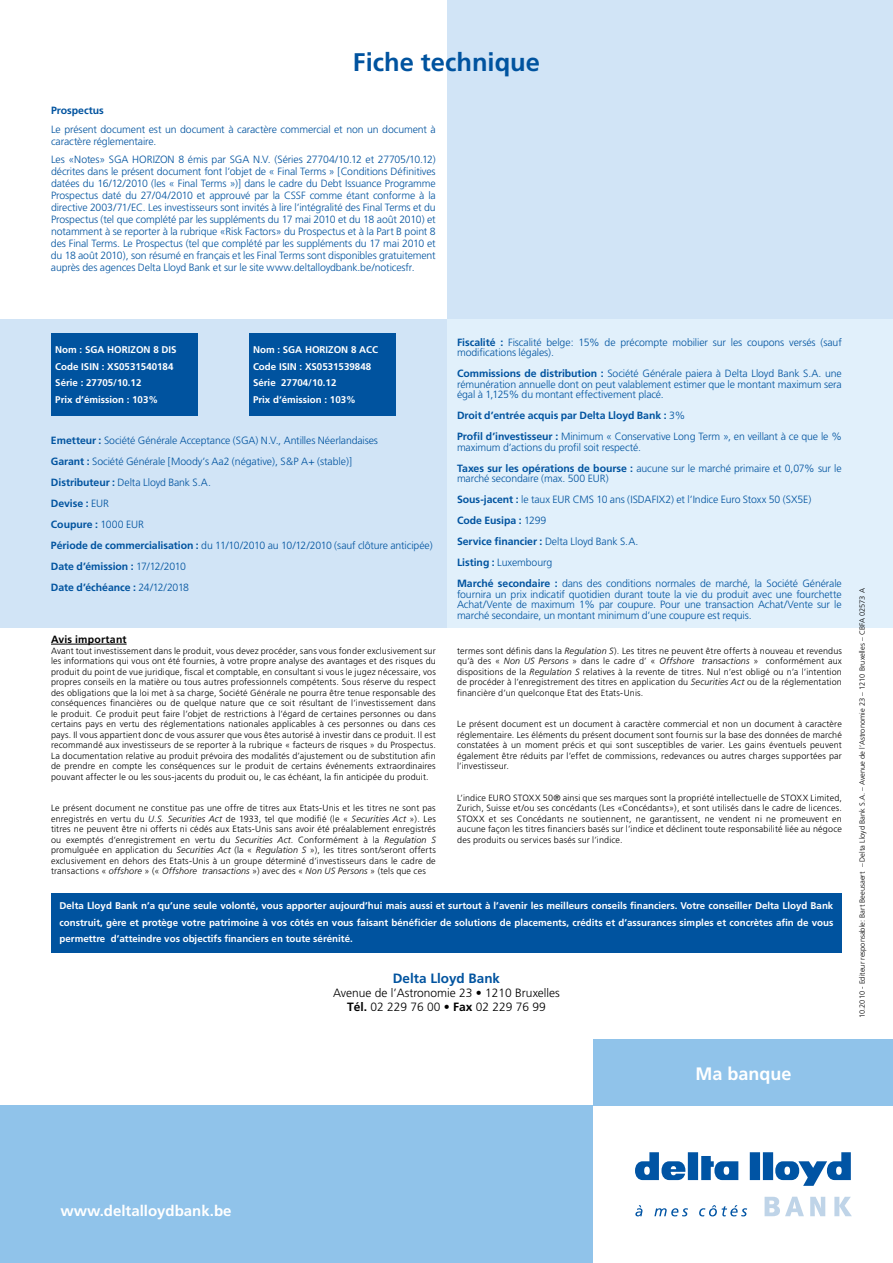
<style>
.page{position:relative;width:893px;height:1263px;background:#fff}
.page>*{position:absolute;margin:0;border:0;box-sizing:border-box;transform-origin:0 0}
.t1{font:700 25.5px "Frutiger";color:#00539f}
.t2{font:700 18px "Frutiger";color:#fff}
.t3{font:700 15px "Frutiger";color:#fff}
.t4{font:700 13.5px "Frutiger";color:#00539f}
.t5{font:300 12px/14.4px "Frutiger";color:#000;text-align:center}
.t6{font:300 10.5px/21px "Frutiger";letter-spacing:-.01em;color:#00539f}
.t7{font:700 10.5px/21px "Frutiger";letter-spacing:-.005em;color:#00539f}
.t8{font:700 10.5px "Frutiger";letter-spacing:.02em;color:#000}
.t9{font:700 9.75px/16.5px "Frutiger";color:#fff}
.t10{font:300 9px/10.5px "Frutiger";letter-spacing:.015em;color:#000;text-align:justify}
.t11{font:300 7.5px "Frutiger";color:#000}
.s1{font-weight:700}
.s2{font-weight:300}
.s3{font-style:italic}
</style>
<div class="page">
<div style="left:0;top:0;width:893px;height:628px;background:#e1f0fb"></div>
<div style="left:446px;top:0;width:447px;height:318px;background:#d1e4f6"></div>
<div style="left:0;top:318px;width:446px;height:310px;background:#d1e4f6"></div>
<div style="left:0;top:0;width:446px;height:318px;background:#fff"></div>
<div style="left:51px;top:893px;width:791px;height:59px;background:#00539f"></div>
<div style="left:0;top:1106px;width:893px;height:157px;background:#90c3ea"></div>
<div style="left:594px;top:1106px;width:299px;height:157px;background:#fff"></div>
<svg style="left:635px;top:1152px;width:216px;height:34px"></svg>
<svg style="left:765px;top:1197px;width:39px;height:19px"></svg>
<svg style="left:810px;top:1197px;width:15px;height:19px"></svg>
<svg style="left:834px;top:1197px;width:18px;height:19px"></svg>
<svg style="left:635px;top:1205px;width:7px;height:11px"></svg>
<svg style="left:654px;top:1208px;width:34px;height:8px"></svg>
<svg style="left:699px;top:1205px;width:48px;height:11px"></svg>
<div style="left:594px;top:1039px;width:299px;height:67px;background:#90c3ea"></div>
<hr style="left:51px;top:644px;width:76px;height:1px;background:#000">
<div style="left:51px;top:333px;width:147px;height:83px;background:#00539f"></div>
<div style="left:249px;top:333px;width:146px;height:83px;background:#00539f"></div>
<h1 class="t1" style="left:353px;top:47px;width:189px">Fiche technique</h1>
<p class="t7" style="left:51px;top:100px;width:54px">Prospectus</p>
<p class="t6" style="left:51px;top:123px;width:386px;line-height:12px">Le présent document est un document à caractère commercial et non un document à caractère réglementaire.</p>
<p class="t6" style="left:51px;top:154px;width:386px;line-height:12px;text-align:justify">Les «Notes» SGA HORIZON 8 émis par SGA N.V. (Séries 27704/10.12 et 27705/10.12) décrites dans le présent document font l’objet de « Final Terms » [Conditions Définitives datées du 16/12/2010 (les « Final Terms »)] dans le cadre du Debt Issuance Programme Prospectus daté du 27/04/2010 et approuvé par la CSSF comme étant conforme à la directive 2003/71/EC. Les investisseurs sont invités à lire l’intégralité des Final Terms et du Prospectus (tel que complété par les suppléments du 17 mai 2010 et du 18 août 2010) et notamment à se reporter à la rubrique «Risk Factors» du Prospectus et à la Part B point 8 des Final Terms. Le Prospectus (tel que complété par les suppléments du 17 mai 2010 et du 18 août 2010), son résumé en français et les Final Terms sont disponibles gratuitement auprès des agences Delta Lloyd Bank et sur le site www.deltalloydbank.be/noticesfr.</p>
<p class="t6" style="left:457px;top:337px;width:386px;line-height:10.5px"><span class="s1">Fiscalité :</span> Fiscalité belge: 15% de précompte mobilier sur les coupons versés (sauf modifications légales).</p>
<p class="t6" style="left:457px;top:368px;width:386px;line-height:10.5px;text-align:justify"><span class="s1">Commissions de distribution :</span> Société Générale paiera à Delta Lloyd Bank S.A. une rémunération annuelle dont on peut valablement estimer que le montant maximum sera égal à 1,125% du montant effectivement placé.</p>
<p class="t7" style="left:457px;top:405px;width:386px">Droit d’entrée acquis par Delta Lloyd Bank : <span class="s2">3%<br></span>Profil d’investisseur : <span class="s2">Minimum « Conservative Long Term », en veillant à ce que le %</span></p>
<p class="t6" style="left:457px;top:436px;width:386px">maximum d’actions du profil soit respecté.<br><span class="s1">Taxes sur les opérations de bourse :</span> aucune sur le marché primaire et 0,07% sur le</p>
<p class="t6" style="left:457px;top:468px;width:386px">marché secondaire (max. 500 EUR)<br><span class="s1">Sous-jacent :</span> le taux EUR CMS 10 ans (ISDAFIX2) et l’Indice Euro Stoxx 50 (SX5E)<br><span class="s1">Code Eusipa :</span> 1299<br><span class="s1">Service financier :</span> Delta Lloyd Bank S.A.<br><span class="s1">Listing :</span> Luxembourg<br><span class="s1">Marché secondaire :</span> dans des conditions normales de marché, la Société Générale</p>
<p class="t6" style="left:457px;top:589px;width:386px;line-height:10.5px;text-align:justify">fournira un prix indicatif quotidien durant toute la vie du produit avec une fourchette Achat/Vente de maximum 1% par coupure. Pour une transaction Achat/Vente sur le marché secondaire, un montant minimum d’une coupure est requis.</p>
<p class="t11" style="left:858px;top:1018px;width:431px;rotate:-90deg">10.2010 - Editeur responsable: Bart Beeusaert – Delta Lloyd Bank S.A. – Avenue de l’Astronomie 23 – 1210 Bruxelles – CBFA 02573 A</p>
<p class="t9" style="left:55px;top:342px;width:123px">Nom : SGA HORIZON 8 DIS<br>Code ISIN : XS0531540184<br>Série : 27705/10.12<br>Prix d‘émission : 103%</p>
<p class="t9" style="left:253px;top:342px;width:127px">Nom : SGA HORIZON 8 ACC<br>Code ISIN : XS0531539848<br>Série 27704/10.12<br>Prix d‘émission : 103%</p>
<p class="t6" style="left:51px;top:430px;width:383px"><span class="s1">Emetteur :</span> Société Générale Acceptance (SGA) N.V., Antilles Néerlandaises<br><span class="s1">Garant :</span> Société Générale [Moody’s Aa2 (négative), S&amp;P A+ (stable)]<br><span class="s1">Distributeur :</span> Delta Lloyd Bank S.A.<br><span class="s1">Devise :</span> EUR<br><span class="s1">Coupure :</span> 1000 EUR<br><span class="s1">Période de commercialisation :</span> du 11/10/2010 au 10/12/2010 (sauf clôture anticipée)<br><span class="s1">Date d’émission :</span> 17/12/2010<br><span class="s1">Date d’échéance :</span> 24/12/2018</p>
<p class="t8" style="left:51px;top:633px;width:77px">Avis important</p>
<p class="t10" style="left:51px;top:645px;width:386px">Avant tout investissement dans le produit, vous devez procéder, sans vous fonder exclusivement sur les informations qui vous ont été fournies, à votre propre analyse des avantages et des risques du produit du point de vue juridique, fiscal et comptable, en consultant si vous le jugez nécessaire, vos propres conseils en la matière ou tous autres professionnels compétents. Sous réserve du respect des obligations que la loi met à sa charge, Société Générale ne pourra être tenue responsable des conséquences financières ou de quelque nature que ce soit résultant de l’investissement dans le produit. Ce produit peut faire l’objet de restrictions à l’égard de certaines personnes ou dans certains pays en vertu des réglementations nationales applicables à ces personnes ou dans ces pays. Il vous appartient donc de vous assurer que vous êtes autorisé à investir dans ce produit. Il est recommandé aux investisseurs de se reporter à la rubrique « facteurs de risques » du Prospectus.<br>La documentation relative au produit prévoira des modalités d’ajustement ou de substitution afin de prendre en compte les conséquences sur le produit de certains événements extraordinaires pouvant affecter le ou les sous-jacents du produit ou, le cas échéant, la fin anticipée du produit.</p>
<p class="t10" style="left:51px;top:803px;width:386px">Le présent document ne constitue pas une offre de titres aux Etats-Unis et les titres ne sont pas enregistrés en vertu du <span class="s3">U.S. Securities Act</span> de 1933, tel que modifié (le « <span class="s3">Securities Act</span> »). Les titres ne peuvent être ni offerts ni cédés aux Etats-Unis sans avoir été préalablement enregistrés ou exemptés d‘enregistrement en vertu du <span class="s3">Securities Act</span>. Conformément à la <span class="s3">Regulation S </span>promulguée en application du <span class="s3">Securities Act</span> (la « <span class="s3">Regulation S</span> »), les titres sont/seront offerts exclusivement en dehors des Etats-Unis à un groupe déterminé d’investisseurs dans le cadre de transactions « <span class="s3">offshore</span> » (« <span class="s3">Offshore transactions</span> ») avec des « <span class="s3">Non US Persons</span> » (tels que ces</p>
<p class="t10" style="left:457px;top:645px;width:386px">termes sont définis dans la <span class="s3">Regulation S</span>). Les titres ne peuvent être offerts à nouveau et revendus qu’à des « <span class="s3">Non US Persons</span> » dans le cadre d’ « <span class="s3">Offshore transactions</span> » conformément aux dispositions de la <span class="s3">Regulation S</span> relatives à la revente de titres. Nul n’est obligé ou n’a l’intention de procéder à l’enregistrement des titres en application du <span class="s3">Securities Act</span> ou de la réglementation financière d’un quelconque Etat des Etats-Unis.</p>
<p class="t10" style="left:457px;top:719px;width:386px">Le présent document est un document à caractère commercial et non un document à caractère réglementaire. Les éléments du présent document sont fournis sur la base des données de marché constatées à un moment précis et qui sont susceptibles de varier. Les gains éventuels peuvent également être réduits par l’effet de commissions, redevances ou autres charges supportées par l’investisseur.</p>
<p class="t10" style="left:457px;top:792px;width:386px">L’indice EURO STOXX 50® ainsi que ses marques sont la propriété intellectuelle de STOXX Limited, Zurich, Suisse et/ou ses concédants (Les «Concédants»), et sont utilisés dans le cadre de licences.<br>STOXX et ses Concédants ne soutiennent, ne garantissent, ne vendent ni ne promeuvent en aucune façon les titres financiers basés sur l’indice et déclinent toute responsabilité liée au négoce des produits ou services basés sur l’indice.</p>
<p class="t9" style="left:60px;top:897px;width:775px;text-align:justify">Delta Lloyd Bank n’a qu’une seule volonté, vous apporter aujourd’hui mais aussi et surtout à l’avenir les meilleurs conseils financiers. Votre conseiller Delta Lloyd Bank construit, gère et protège votre patrimoine à vos côtés en vous faisant bénéficier de solutions de placements, crédits et d’assurances simples et concrètes afin de vous permettre d’atteindre vos objectifs financiers en toute sérénité.</p>
<h3 class="t4" style="left:393px;top:970px;width:109px">Delta Lloyd Bank</h3>
<h3 class="t5" style="left:333px;top:986px;width:228px">Avenue de l’Astronomie 23 • 1210 Bruxelles<br><span class="s1">Tél.</span> 02 229 76 00 • <span class="s1">Fax</span> 02 229 76 99</h3>
<h3 class="t3" style="left:61px;top:1202px;width:172px">www.deltalloydbank.be</h3>
<h2 class="t2" style="left:695px;top:1063px;width:98px">Ma banque</h2>
</div>
